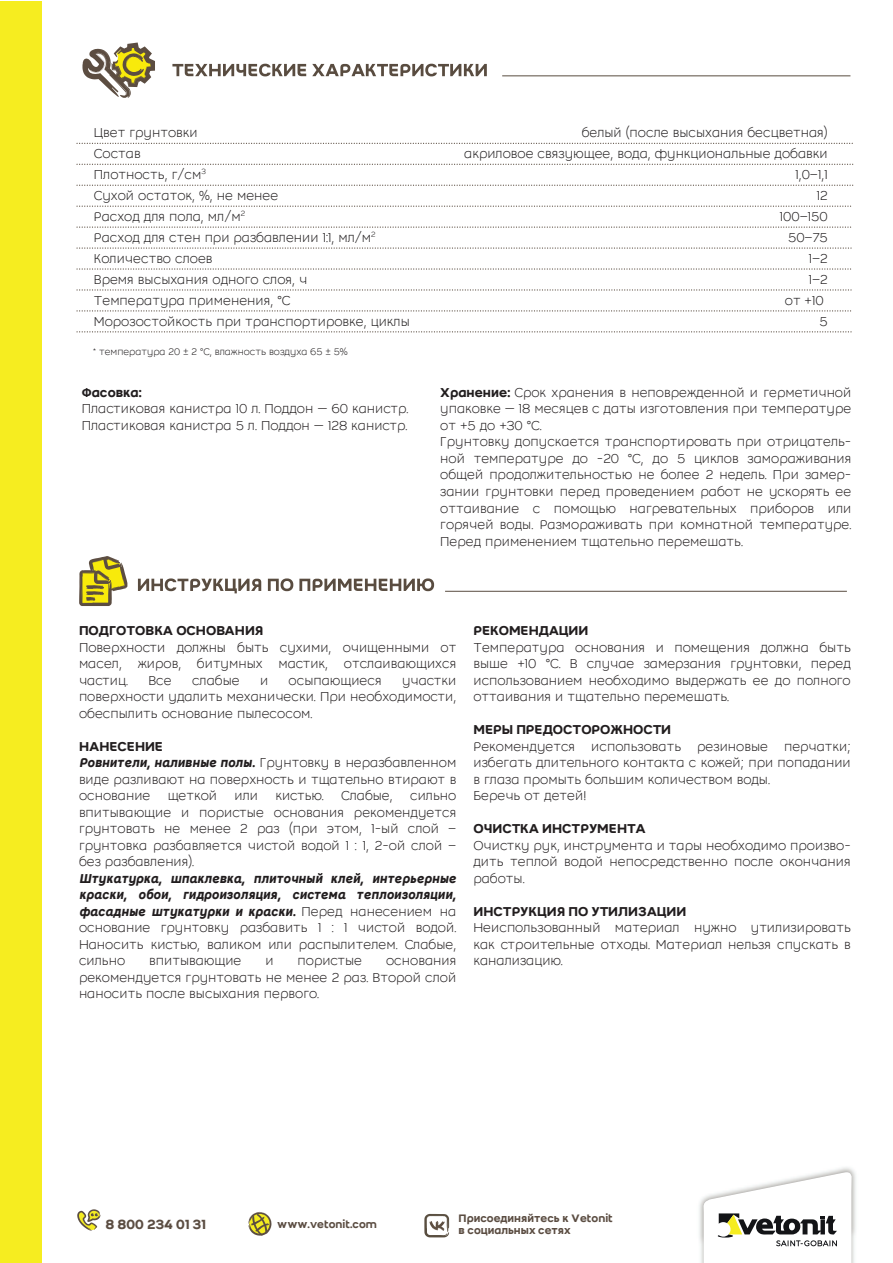
<style>
.page{position:relative;width:893px;height:1263px;background:#fff}
.page>*{position:absolute;margin:0;border:0;box-sizing:border-box;transform-origin:0 0}
.t1{font:500 14.7px "Weber";color:#5b4d42}
.t2{font:300 14.25px/16.5px "Weber";color:#211d1e;text-align:justify}
.t3{font:300 14.25px "Weber";color:#1f1c1d}
.t4{font:italic 500 14.25px/16.5px "Weber";color:#211d1e;text-align:justify}
.t5{font:500 14.25px "Weber";color:#211d1e}
.t6{font:500 12px/12px "Weber";color:#5b4d42}
.t7{font:300 10.5px "Weber";color:#1f1c1d}
.s1{font-weight:500}
.s2{font-weight:500;font-style:italic}
.s3{font-weight:300;font-style:normal}
</style>
<div class="page">
<svg style="left:172px;top:64px;width:315px;height:12px"></svg>
<svg style="left:82px;top:43px;width:73px;height:55px"></svg>
<hr style="left:502px;top:75px;width:348px;height:1px;background:#594c40">
<svg style="left:138px;top:578px;width:296px;height:15px"></svg>
<hr style="left:445px;top:591px;width:402px;height:1px;background:#594c40">
<svg style="left:79px;top:556px;width:48px;height:50px"></svg>
<svg style="left:77px;top:143px;width:776px;height:1px"></svg>
<svg style="left:77px;top:164px;width:776px;height:1px"></svg>
<svg style="left:77px;top:185px;width:776px;height:1px"></svg>
<svg style="left:77px;top:206px;width:775px;height:1px"></svg>
<svg style="left:77px;top:226px;width:775px;height:2px"></svg>
<svg style="left:77px;top:247px;width:775px;height:2px"></svg>
<svg style="left:77px;top:268px;width:774px;height:2px"></svg>
<svg style="left:77px;top:289px;width:775px;height:2px"></svg>
<svg style="left:77px;top:310px;width:774px;height:2px"></svg>
<svg style="left:77px;top:331px;width:775px;height:1px"></svg>
<div style="left:0;top:1px;width:42px;height:1262px;background:#f6ed20"></div>
<img style="left:699px;top:1167px;width:157px;height:96px">
<svg style="left:704px;top:1171px;width:147px;height:92px"></svg>
<svg style="left:77px;top:1209px;width:23px;height:21px"></svg>
<svg style="left:248px;top:1212px;width:24px;height:23px"></svg>
<svg style="left:424px;top:1214px;width:25px;height:23px"></svg>
<p class="t3" style="left:94px;top:125px;width:105px">Цвет грунтовки</p>
<p class="t3" style="left:582px;top:125px;width:248px">белый (после высыхания бесцветная)</p>
<p class="t3" style="left:94px;top:146px;width:48px">Состав</p>
<p class="t3" style="left:464px;top:146px;width:365px">акриловое связующее, вода, функциональные добавки</p>
<p class="t3" style="left:94px;top:167px;width:114px">Плотность, г/см<sup>3</sup></p>
<p class="t3" style="left:795px;top:167px;width:34px">1,0–1,1</p>
<p class="t3" style="left:94px;top:188px;width:186px">Сухой остаток, %, не менее</p>
<p class="t3" style="left:817px;top:188px;width:12px">12</p>
<p class="t3" style="left:94px;top:209px;width:153px">Расход для пола, мл/м<sup>2</sup></p>
<p class="t3" style="left:780px;top:209px;width:49px">100–150</p>
<p class="t3" style="left:94px;top:230px;width:283px">Расход для стен при разбавлении 1:1, мл/м<sup>2</sup></p>
<p class="t3" style="left:788px;top:230px;width:41px">50–75</p>
<p class="t3" style="left:94px;top:251px;width:120px">Количество слоев</p>
<p class="t3" style="left:809px;top:251px;width:21px">1–2</p>
<p class="t3" style="left:94px;top:272px;width:215px">Время высыхания одного слоя, ч</p>
<p class="t3" style="left:809px;top:272px;width:21px">1–2</p>
<p class="t3" style="left:94px;top:293px;width:198px">Температура применения, °С</p>
<p class="t3" style="left:785px;top:293px;width:40px">от +10</p>
<p class="t3" style="left:94px;top:314px;width:317px">Морозостойкость при транспортировке, циклы</p>
<p class="t3" style="left:820px;top:314px;width:10px">5</p>
<p class="t7" style="left:93px;top:346px;width:256px">* температура 20 ± 2 °С, влажность воздуха 65 ± 5%</p>
<p class="t5" style="left:82px;top:384px;width:61px">Фасовка:</p>
<p class="t2" style="left:82px;top:401px;width:328px">Пластиковая канистра 10 л. Поддон — 60 канистр.<br>Пластиковая канистра 5 л. Поддон — 128 канистр.</p>
<p class="t2" style="left:440px;top:384px;width:413px;text-align:left"><span class="s1">Хранение:</span> Срок хранения в неповрежденной и герметичной упаковке — 18 месяцев с даты изготовления при температуре от +5 до +30 °С.<br>Грунтовку допускается транспортировать при отрицатель&shy;ной температуре до -20 °С, до 5 циклов замораживания общей продолжительностью не более 2 недель. При замер&shy;зании грунтовки перед проведением работ не ускорять ее оттаивание с помощью нагревательных приборов или горячей воды. Размораживать при комнатной температуре.<br>Перед применением тщательно перемешать.</p>
<p class="t5" style="left:79px;top:622px;width:186px">ПОДГОТОВКА ОСНОВАНИЯ</p>
<p class="t2" style="left:79px;top:639px;width:379px">Поверхности должны быть сухими, очищенными от масел, жиров, битумных мастик, отслаивающихся частиц.</p>
<p class="t2" style="left:148px;top:672px;width:25px">Все</p>
<p class="t2" style="left:192px;top:672px;width:49px">слабые</p>
<p class="t2" style="left:260px;top:672px;width:10px">и</p>
<p class="t2" style="left:289px;top:672px;width:95px">осыпающиеся</p>
<p class="t2" style="left:79px;top:672px;width:379px;text-indent:323px">участки поверхности удалить механически. При необходимости, обеспылить основание пылесосом.</p>
<p class="t2" style="left:79px;top:738px;width:379px;text-align:left"><span class="s1">НАНЕСЕНИЕ<br></span><span class="s2">Ровнители, наливные полы.</span> Грунтовку в неразбавленном виде разливают на поверхность и тщательно втирают в основание щеткой или кистью. Слабые, сильно впитывающие и пористые основания рекомендуется грунтовать не менее 2 раз (при этом, 1-ый слой – грунтовка разбавляется чистой водой 1 : 1, 2-ой слой – без разбавления).</p>
<p class="t4" style="left:79px;top:869px;width:379px">Штукатурка, шпаклевка, плиточный клей, интерьерные краски, обои, гидроизоляция, система теплоизоляции, фасадные штукатурки и краски. <span class="s3">Перед нанесением на основание грунтовку разбавить 1 : 1 чистой водой.<br>Наносить кистью, валиком или распылителем. Слабые, сильно</span></p>
<p class="t2" style="left:79px;top:952px;width:379px;text-indent:307px">основания рекомендуется грунтовать не менее 2 раз. Второй слой наносить после высыхания первого.</p>
<p class="t2" style="left:149px;top:952px;width:94px">впитывающие</p>
<p class="t2" style="left:265px;top:952px;width:10px">и</p>
<p class="t2" style="left:298px;top:952px;width:66px">пористые</p>
<p class="t5" style="left:473px;top:622px;width:116px">РЕКОМЕНДАЦИИ</p>
<p class="t2" style="left:473px;top:639px;width:379px">Температура основания и помещения должна быть выше +10 °С. В случае замерзания грунтовки, перед использованием необходимо выдержать ее до полного оттаивания и тщательно перемешать.</p>
<p class="t5" style="left:473px;top:721px;width:199px">МЕРЫ ПРЕДОСТОРОЖНОСТИ</p>
<p class="t2" style="left:473px;top:738px;width:379px;text-align:left">Рекомендуется использовать резиновые перчатки; избегать длительного контакта с кожей; при попадании в глаза промыть большим количеством воды.<br>Беречь от детей!</p>
<p class="t5" style="left:473px;top:820px;width:174px">ОЧИСТКА ИНСТРУМЕНТА</p>
<p class="t2" style="left:473px;top:837px;width:379px">Очистку рук, инструмента и тары необходимо произво&shy;дить теплой водой непосредственно после окончания работы.</p>
<p class="t5" style="left:473px;top:902px;width:214px">ИНСТРУКЦИЯ ПО УТИЛИЗАЦИИ</p>
<p class="t2" style="left:473px;top:919px;width:379px">Неиспользованный материал нужно утилизировать как строительные отходы. Материал нельзя спускать в канализацию.</p>
<p class="t1" style="left:105px;top:1218px;width:102px">8 800 234 01 31</p>
<p class="t6" style="left:277px;top:1219px;width:101px">www.vetonit.com</p>
<p class="t6" style="left:459px;top:1211px;width:156px">Присоединяйтесь к Vetonit в социальных сетях</p>
</div>
